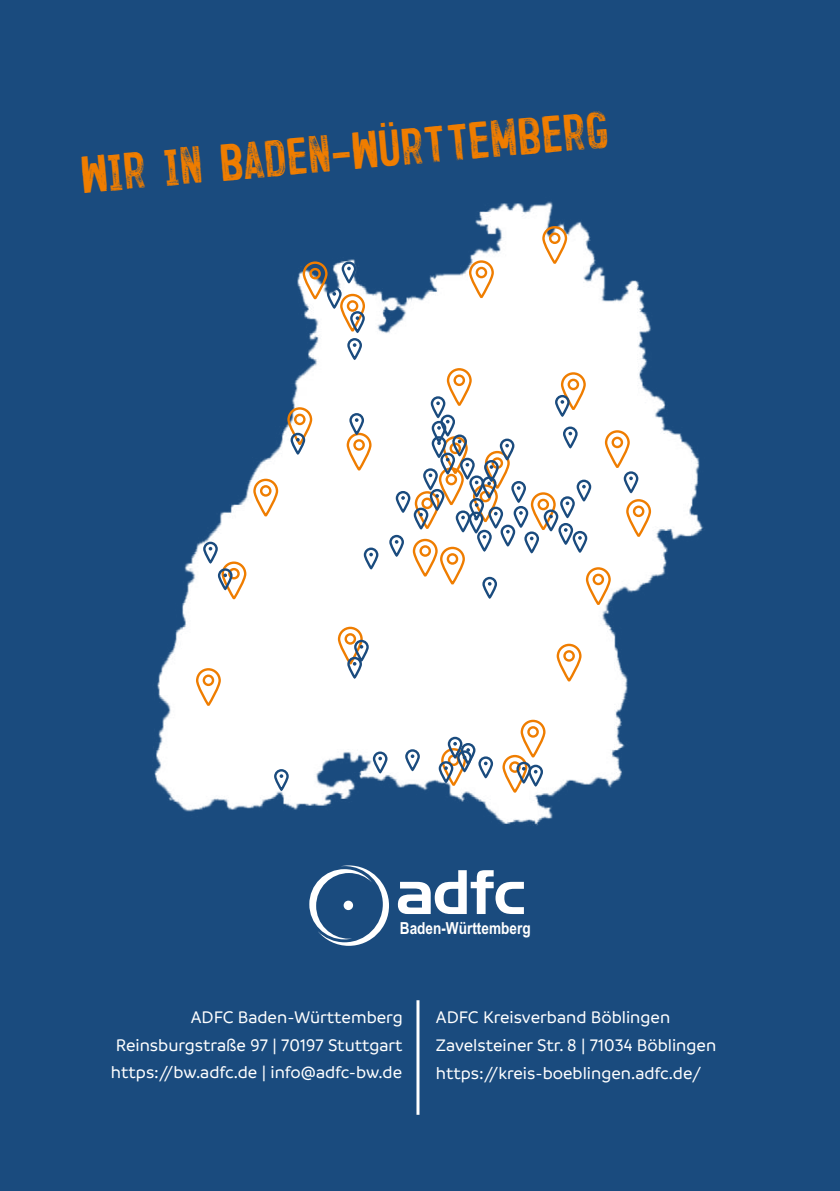
<style>
.page{position:relative;width:840px;height:1191px;background:#fff}
.page>*{position:absolute;margin:0;border:0;box-sizing:border-box;transform-origin:0 0}
.t1{font:42.6px "Trincha";color:#ef7d00}
.Rückseite_Kontaktdat{font:500 18px "Branding";color:#fff}
.Text_9pt_orange_semi{font:500 18px/28px "Branding";color:#fff;text-align:right}
.t2{font:700 16.6px "Arial Narrow";color:#fff}
</style>
<div class="page">
<div style="left:0;top:0;width:839px;height:1191px;background:#1a4b7e"></div>
<svg style="left:397px;top:870px;width:126px;height:44px"></svg>
<svg style="left:309px;top:870px;width:80px;height:75px"></svg>
<svg style="left:343px;top:900px;width:10px;height:10px"></svg>
<img style="left:154px;top:201px;width:550px;height:669px">
<svg style="left:195px;top:667px;width:27px;height:41px"></svg>
<svg style="left:467px;top:259px;width:28px;height:41px"></svg>
<svg style="left:252px;top:477px;width:27px;height:41px"></svg>
<svg style="left:555px;top:642px;width:27px;height:41px"></svg>
<svg style="left:345px;top:412px;width:27px;height:61px;background:#eadbc9"></svg>
<svg style="left:286px;top:406px;width:27px;height:50px"></svg>
<svg style="left:388px;top:367px;width:264px;height:240px;background:#ebe9e7"></svg>
<svg style="left:202px;top:540px;width:45px;height:61px;background:#e7e1db"></svg>
<svg style="left:336px;top:625px;width:34px;height:55px;background:#ddd5cb"></svg>
<svg style="left:371px;top:750px;width:17px;height:25px"></svg>
<svg style="left:273px;top:768px;width:17px;height:24px"></svg>
<svg style="left:501px;top:718px;width:45px;height:77px;background:#ecdece"></svg>
<svg style="left:404px;top:748px;width:17px;height:25px"></svg>
<svg style="left:437px;top:735px;width:57px;height:53px;background:#cbced2"></svg>
<svg style="left:540px;top:225px;width:28px;height:41px"></svg>
<svg style="left:362px;top:546px;width:17px;height:25px"></svg>
<svg style="left:301px;top:260px;width:65px;height:102px"></svg>
<hr style="left:416px;top:1000px;width:3px;height:114px;background:#fff">
<p class="t1" style="left:78px;top:143px;width:530px;rotate:-5deg">Wir in Baden-Württemberg</p>
<p class="t2" style="left:399px;top:918px;width:132px">Baden-Württemberg</p>
<p class="Text_9pt_orange_semi" style="left:116px;top:1003px;width:288px">ADFC Baden-Württemberg<br>Reinsburgstraße 97 | 70197 Stuttgart</p>
<p class="Rückseite_Kontaktdat" style="left:435px;top:1007px;width:236px">ADFC Kreisverband Böblingen</p>
<p class="Rückseite_Kontaktdat" style="left:435px;top:1035px;width:282px">Zavelsteiner Str. 8 | 71034 Böblingen</p>
<p class="Text_9pt_orange_semi" style="left:111px;top:1058px;width:292px">https://bw.adfc.de | info@adfc-bw.de</p>
<p class="Rückseite_Kontaktdat" style="left:435px;top:1063px;width:267px">https://kreis-boeblingen.adfc.de/</p>
</div>
